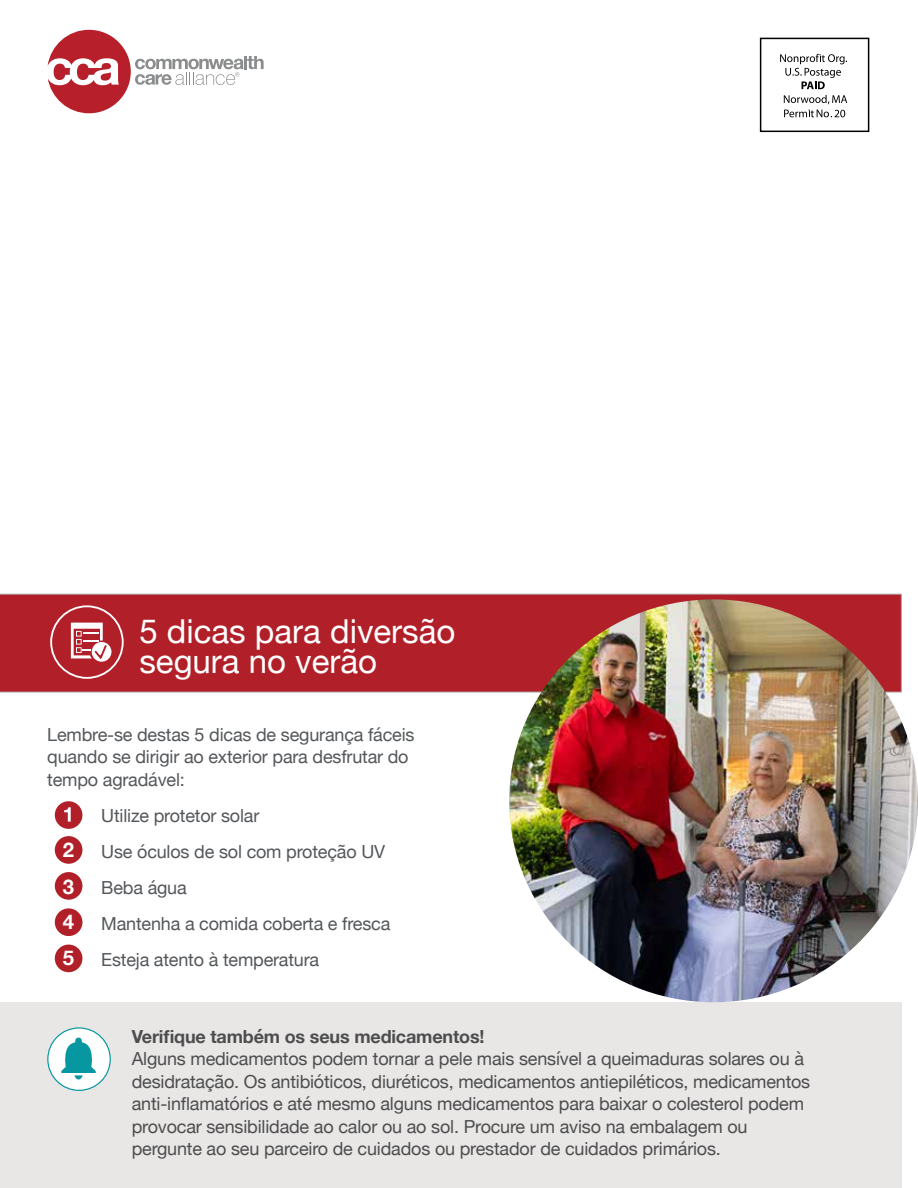
<style>
.page{position:relative;width:918px;height:1188px;background:#fff}
.page>*{position:absolute;margin:0;border:0;box-sizing:border-box;transform-origin:0 0}
.t1{font:33px/30px "Helvetica Neue";color:#fff}
.t2{font:700 20.25px/34.8px "Helvetica Neue";color:#fff}
.t3{font:18px/22.5px "Helvetica Neue";letter-spacing:-.01em;color:#4d4d4f}
.t4{font:18px/36px "Helvetica Neue";letter-spacing:-.01em;color:#54575a}
.s1{font-weight:700}
</style>
<div class="page">
<div style="left:0;top:1002px;width:902px;height:186px;background:#e8e7e6"></div>
<div style="left:55px;top:872px;width:27px;height:28px;background:#b12029;border-radius:50%"></div>
<div style="left:55px;top:908px;width:27px;height:28px;background:#b12029;border-radius:50%"></div>
<div style="left:55px;top:945px;width:27px;height:27px;background:#b12029;border-radius:50%"></div>
<svg style="left:48px;top:30px;width:216px;height:83px"></svg>
<svg style="left:780px;top:54px;width:67px;height:35px"></svg>
<div style="left:760px;top:38px;width:109px;height:94px;border:2px solid #000"></div>
<svg style="left:784px;top:95px;width:63px;height:22px"></svg>
<div style="left:0;top:594px;width:902px;height:98px;background:#b12029"></div>
<div style="left:55px;top:801px;width:27px;height:28px;background:#b12029;border-radius:50%"></div>
<svg style="left:64px;top:807px;width:7px;height:15px"></svg>
<div style="left:55px;top:836px;width:27px;height:28px;background:#b12029;border-radius:50%"></div>
<div style="left:51px;top:606px;width:72px;height:72px;background:#b12029;border-radius:50%"></div>
<div style="left:50px;top:605px;width:74px;height:74px;border:2px solid #fff;border-radius:50%"></div>
<svg style="left:71px;top:623px;width:40px;height:39px"></svg>
<img style="left:509px;top:599px;width:409px;height:403px">
<div style="left:48px;top:1028px;width:62px;height:62px;background:#fff;border-radius:50%"></div>
<div style="left:47px;top:1027px;width:64px;height:64px;border:1px solid #0797a1;border-radius:50%"></div>
<svg style="left:61px;top:1038px;width:35px;height:41px"></svg>
<p class="t1" style="left:139px;top:618px;width:317px">5 dicas para diversão segura no verão</p>
<p class="t4" style="left:47px;top:724px;width:369px;line-height:22.5px">Lembre-se destas 5 dicas de segurança fáceis quando se dirigir ao exterior para desfrutar do tempo agradável:</p>
<p class="t4" style="left:101px;top:798px;width:291px">Utilize protetor solar<br>Use óculos de sol com proteção UV<br>Beba água<br>Mantenha a comida coberta e fresca<br>Esteja atento à temperatura</p>
<p class="t2" style="left:63px;top:833px;width:13px">2</p>
<p class="t2" style="left:63px;top:870px;width:13px">3<br>4</p>
<p class="t2" style="left:63px;top:941px;width:13px">5</p>
<p class="t3" style="left:132px;top:1026px;width:680px"><span class="s1">Verifique também os seus medicamentos!<br></span>Alguns medicamentos podem tornar a pele mais sensível a queimaduras solares ou à desidratação. Os antibióticos, diuréticos, medicamentos antiepiléticos, medicamentos anti-inflamatórios e até mesmo alguns medicamentos para baixar o colesterol podem provocar sensibilidade ao calor ou ao sol. Procure um aviso na embalagem ou pergunte ao seu parceiro de cuidados ou prestador de cuidados primários.</p>
</div>
